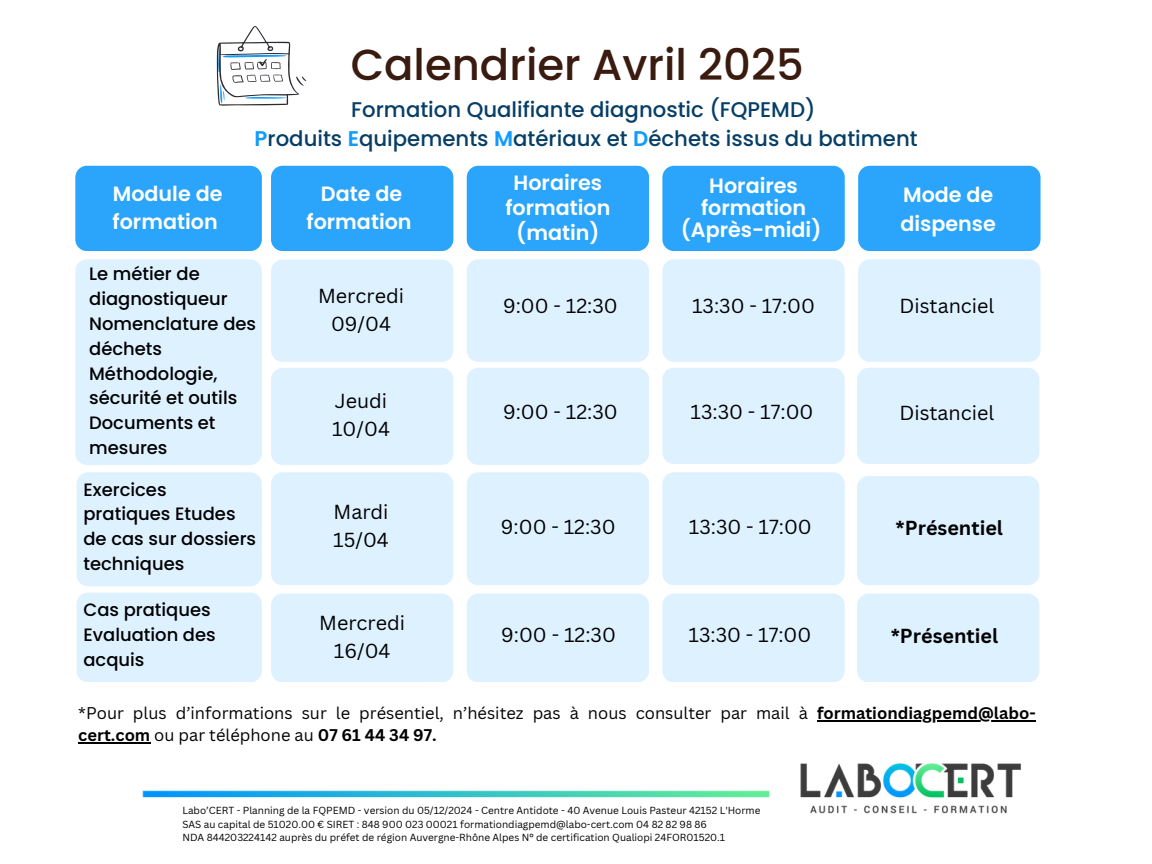
<style>
.page{position:relative;width:1152px;height:864px;background:#fff}
.page>*{position:absolute;margin:0;border:0;box-sizing:border-box;transform-origin:0 0}
.t1{font:500 43.35px "Poppins";color:#3a1b0f}
.t2{font:500 21.3px/29.7px "Poppins";color:#063e66;text-align:center}
.t3{font:600 20.7px/28.8px "Poppins";color:#fff;text-align:center}
.t4{font:19.8px/27.6px "Canva Sans";color:#000;text-align:center}
.t5{font:700 19.8px "Canva Sans";color:#000}
.t6{font:500 18px/24.9px "Poppins";color:#000}
.t7{font:16.5px "Canva Sans";color:#000}
.t8{font:700 16.5px "Canva Sans";color:#000}
.t9{font:10.05px "Canva Sans";color:#000}
.s1{font-weight:600;color:#0f9bff}
.s2{font-weight:400}
</style>
<div class="page">
<div style="left:75px;top:166px;width:187px;height:85px;background:#2aa5fb;border-radius:12px"></div>
<div style="left:271px;top:166px;width:182px;height:85px;background:#2aa5fb;border-radius:12px"></div>
<div style="left:467px;top:166px;width:182px;height:85px;background:#2aa5fb;border-radius:12px"></div>
<div style="left:662px;top:166px;width:183px;height:85px;background:#2aa5fb;border-radius:12px"></div>
<div style="left:858px;top:166px;width:182px;height:85px;background:#2aa5fb;border-radius:12px"></div>
<div style="left:271px;top:260px;width:182px;height:102px;background:#def1ff;border-radius:12px"></div>
<div style="left:75px;top:259px;width:187px;height:206px;background:#def1ff;border-radius:12px"></div>
<div style="left:467px;top:259px;width:182px;height:103px;background:#def1ff;border-radius:12px"></div>
<div style="left:662px;top:259px;width:183px;height:103px;background:#def1ff;border-radius:12px"></div>
<div style="left:858px;top:259px;width:182px;height:103px;background:#def1ff;border-radius:12px"></div>
<div style="left:271px;top:368px;width:182px;height:97px;background:#def1ff;border-radius:12px"></div>
<div style="left:467px;top:368px;width:182px;height:97px;background:#def1ff;border-radius:12px"></div>
<div style="left:662px;top:368px;width:183px;height:96px;background:#def1ff;border-radius:12px"></div>
<div style="left:857px;top:368px;width:182px;height:96px;background:#def1ff;border-radius:12px"></div>
<div style="left:271px;top:472px;width:182px;height:113px;background:#def1ff;border-radius:12px"></div>
<div style="left:467px;top:472px;width:182px;height:113px;background:#def1ff;border-radius:12px"></div>
<div style="left:662px;top:472px;width:183px;height:113px;background:#def1ff;border-radius:12px"></div>
<div style="left:857px;top:476px;width:182px;height:109px;background:#def1ff;border-radius:12px"></div>
<div style="left:271px;top:594px;width:182px;height:88px;background:#def1ff;border-radius:12px"></div>
<div style="left:467px;top:594px;width:182px;height:88px;background:#def1ff;border-radius:12px"></div>
<div style="left:662px;top:594px;width:183px;height:88px;background:#def1ff;border-radius:12px"></div>
<div style="left:857px;top:594px;width:182px;height:88px;background:#def1ff;border-radius:12px"></div>
<img style="left:142px;top:763px;width:879px;height:51px">
<div style="left:76px;top:472px;width:186px;height:114px;background:#def1ff;border-radius:12px"></div>
<div style="left:76px;top:593px;width:186px;height:89px;background:#def1ff;border-radius:12px"></div>
<svg style="left:217px;top:26px;width:90px;height:79px"></svg>
<hr style="left:817px;top:720px;width:219px;height:1px;background:#000">
<hr style="left:78px;top:743px;width:72px;height:1px;background:#000">
<h4 class="t3" style="left:113px;top:179px;width:111px;text-align:left">Module de formation</h4>
<h3 class="t1" style="left:351px;top:35px;width:455px">Calendrier Avril 2025</h3>
<p class="t2" style="left:255px;top:94px;width:665px">Formation Qualifiante diagnostic (FQPEMD)<br><span class="s1">P</span>roduits <span class="s1">E</span>quipements <span class="s1">M</span>atériaux et <span class="s1">D</span>échets issus du batiment</p>
<h1 class="t3" style="left:307px;top:179px;width:107px">Date de formation</h1>
<h2 class="t3" style="left:505px;top:170px;width:107px;line-height:25.2px">Horaires formation (matin)</h2>
<h2 class="t3" style="left:681px;top:175px;width:142px;line-height:21.8px">Horaires formation (Après-midi)</h2>
<h4 class="t3" style="left:900px;top:180px;width:97px;text-align:left">Mode de dispense</h4>
<h4 class="t6" style="left:89px;top:261px;width:168px">Le métier de diagnostiqueur<br>Nomenclature des déchets<br>Méthodologie, sécurité et outils<br>Documents et mesures</h4>
<h3 class="t6" style="left:84px;top:477px;width:174px">Exercices pratiques Etudes de cas sur dossiers techniques</h3>
<h2 class="t6" style="left:84px;top:597px;width:134px">Cas pratiques<br>Evaluation des acquis</h2>
<h2 class="t4" style="left:318px;top:282px;width:87px">Mercredi<br>09/04</h2>
<h3 class="t4" style="left:332px;top:387px;width:59px;text-align:left">Jeudi<br>10/04</h3>
<h3 class="t4" style="left:333px;top:498px;width:57px;text-align:left">Mardi<br>15/04</h3>
<h3 class="t4" style="left:319px;top:609px;width:87px">Mercredi<br>16/04</h3>
<h3 class="t4" style="left:503px;top:291px;width:116px">9:00 - 12:30</h3>
<h3 class="t4" style="left:692px;top:291px;width:124px">13:30 - 17:00</h3>
<h3 class="t4" style="left:899px;top:291px;width:96px">Distanciel</h3>
<h2 class="t4" style="left:503px;top:398px;width:116px">9:00 - 12:30</h2>
<h3 class="t4" style="left:691px;top:398px;width:124px">13:30 - 17:00</h3>
<h3 class="t4" style="left:899px;top:398px;width:96px">Distanciel</h3>
<h3 class="t4" style="left:501px;top:513px;width:116px">9:00 - 12:30</h3>
<h2 class="t4" style="left:689px;top:513px;width:124px">13:30 - 17:00</h2>
<p class="t5" style="left:896px;top:514px;width:109px">*Présentiel</p>
<h3 class="t4" style="left:501px;top:620px;width:116px">9:00 - 12:30</h3>
<h3 class="t4" style="left:689px;top:620px;width:124px">13:30 - 17:00</h3>
<p class="t5" style="left:891px;top:622px;width:109px">*Présentiel</p>
<h3 class="t7" style="left:78px;top:701px;width:731px">*Pour plus d’informations sur le présentiel, n’hésitez pas à nous consulter par mail à</h3>
<h2 class="t8" style="left:817px;top:701px;width:220px">formationdiagpemd@labo-</h2>
<h2 class="t8" style="left:78px;top:724px;width:360px">cert.com <span class="s2">ou par téléphone au</span> 07 61 44 34 97.</h2>
<h2 class="t9" style="left:182px;top:804px;width:580px">Labo’CERT - Planning de la FQPEMD - version du 05/12/2024 - Centre Antidote - 40 Avenue Louis Pasteur 42152 L'Horme</h2>
<h5 class="t9" style="left:182px;top:817px;width:526px">SAS au capital de 51020.00 € SIRET : 848 900 023 00021 formationdiagpemd@labo-cert.com 04 82 82 98 86</h5>
<p class="t9" style="left:182px;top:830px;width:544px">NDA 844203224142 auprès du préfet de région Auvergne-Rhône Alpes N° de certification Qualiopi 24FOR01520.1</p>
</div>
